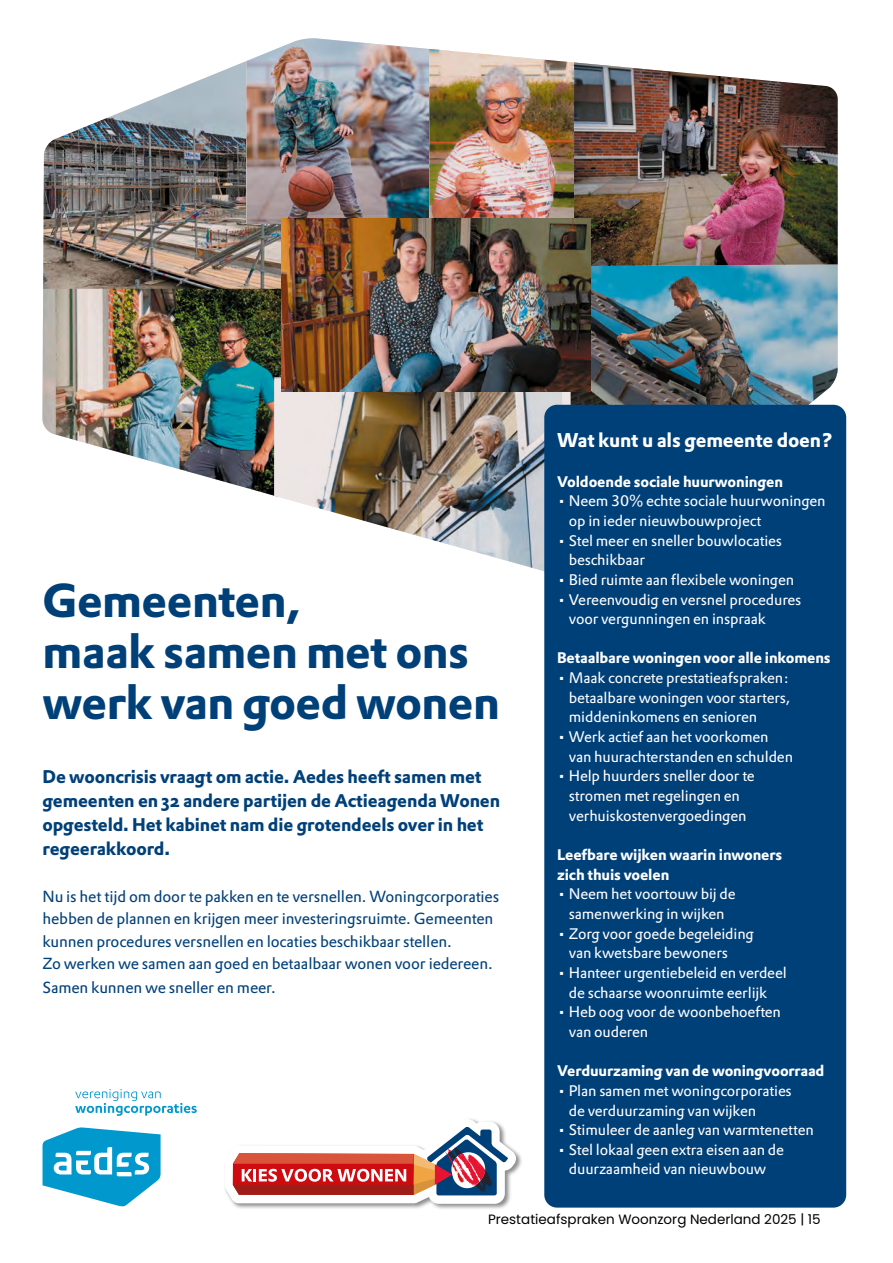
<style>
.page{position:relative;width:893px;height:1263px;background:#fff}
.page>*{position:absolute;margin:0;border:0;box-sizing:border-box;transform-origin:0 0}
.t1{font:46.5px/51px "DTL Prokyon ST Bold";letter-spacing:-.015em;color:#004079}
.t2{font:19.5px "DTL Prokyon ST Bold";letter-spacing:-.01em;color:#fff}
.t3{font:18px/24px "DTL Prokyon ST Bold";letter-spacing:-.01em;color:#004079}
.t4{font:15.75px/22.5px "DTL Prokyon T";letter-spacing:-.01em;color:#004079}
.t5{font:15px/19.6px "DTL Prokyon T";letter-spacing:-.01em;color:#fff}
.t6{font:15px/19.6px "DTL Prokyon ST Bold";letter-spacing:-.01em;color:#fff}
.t7{font:13.5px "Poppins";color:#000}
</style>
<div class="page">
<svg style="left:43px;top:1127px;width:118px;height:79px"></svg>
<svg style="left:75px;top:1089px;width:122px;height:27px"></svg>
<div style="left:224px;top:1118px;width:298px;height:92px;background:#000;opacity:.45"></div>
<svg style="left:225px;top:1119px;width:291px;height:85px"></svg>
<img style="left:42px;top:38px;width:796px;height:533px">
<div style="left:544px;top:405px;width:302px;height:802px;background:#004079;border-radius:13px"></div>
<h2 class="t2" style="left:557px;top:427px;width:277px">Wat kunt u als gemeente doen?</h2>
<p class="t6" style="left:557px;top:471px;width:228px">Voldoende sociale huurwoningen</p>
<p class="t5" style="left:569px;top:491px;width:258px;text-indent:-12px">• Neem 30% echte sociale huurwoningen op in ieder nieuwbouwproject</p>
<p class="t5" style="left:569px;top:530px;width:215px;text-indent:-12px">• Stel meer en sneller bouwlocaties beschikbaar</p>
<p class="t5" style="left:557px;top:569px;width:239px">• Bied ruimte aan flexibele woningen</p>
<p class="t5" style="left:569px;top:589px;width:234px;text-indent:-12px">• Vereenvoudig en versnel procedures voor vergunningen en inspraak</p>
<p class="t6" style="left:557px;top:648px;width:275px">Betaalbare woningen voor alle inkomens</p>
<p class="t5" style="left:569px;top:668px;width:223px;text-align:justify;text-indent:-12px">• Maak concrete prestatieafspraken: betaalbare woningen voor starters, middeninkomens en senioren</p>
<p class="t5" style="left:569px;top:727px;width:226px;text-indent:-12px">• Werk actief aan het voorkomen van huurachterstanden en schulden</p>
<p class="t5" style="left:557px;top:766px;width:199px;text-align:center">• Help huurders sneller door te stromen met regelingen en verhuiskostenvergoedingen</p>
<p class="t6" style="left:557px;top:845px;width:227px">Leefbare wijken waarin inwoners zich thuis voelen</p>
<p class="t5" style="left:557px;top:884px;width:180px;text-align:center">• Neem het voortouw bij de samenwerking in wijken</p>
<p class="t5" style="left:569px;top:923px;width:187px;text-indent:-12px">• Zorg voor goede begeleiding van kwetsbare bewoners</p>
<p class="t5" style="left:557px;top:962px;width:231px;text-align:center">• Hanteer urgentiebeleid en verdeel de schaarse woonruimte eerlijk</p>
<p class="t5" style="left:569px;top:1002px;width:214px;text-indent:-12px">• Heb oog voor de woonbehoeften van ouderen</p>
<p class="t6" style="left:557px;top:1061px;width:269px">Verduurzaming van de woningvoorraad</p>
<p class="t5" style="left:569px;top:1080px;width:224px;text-indent:-12px">• Plan samen met woningcorporaties de verduurzaming van wijken</p>
<p class="t5" style="left:557px;top:1120px;width:258px">• Stimuleer de aanleg van warmtenetten</p>
<p class="t5" style="left:557px;top:1139px;width:228px;text-align:center">• Stel lokaal geen extra eisen aan de duurzaamheid van nieuwbouw</p>
<p class="t7" style="left:488px;top:1211px;width:334px">Prestatieafspraken Woonzorg Nederland 2025 | 15</p>
<h1 class="t1" style="left:43px;top:574px;width:459px">Gemeenten,<br>maak samen met ons werk van goed wonen</h1>
<p class="t3" style="left:43px;top:764px;width:459px">De wooncrisis vraagt om actie. Aedes heeft samen met gemeenten en 32 andere partijen de Actieagenda Wonen opgesteld. Het kabinet nam die grotendeels over in het regeerakkoord.</p>
<p class="t4" style="left:43px;top:884px;width:458px">Nu is het tijd om door te pakken en te versnellen. Woningcorporaties hebben de plannen en krijgen meer investeringsruimte. Gemeenten kunnen procedures versnellen en locaties beschikbaar stellen.<br>Zo werken we samen aan goed en betaalbaar wonen voor iedereen.</p>
<p class="t4" style="left:43px;top:976px;width:235px">Samen kunnen we sneller en meer.</p>
</div>
